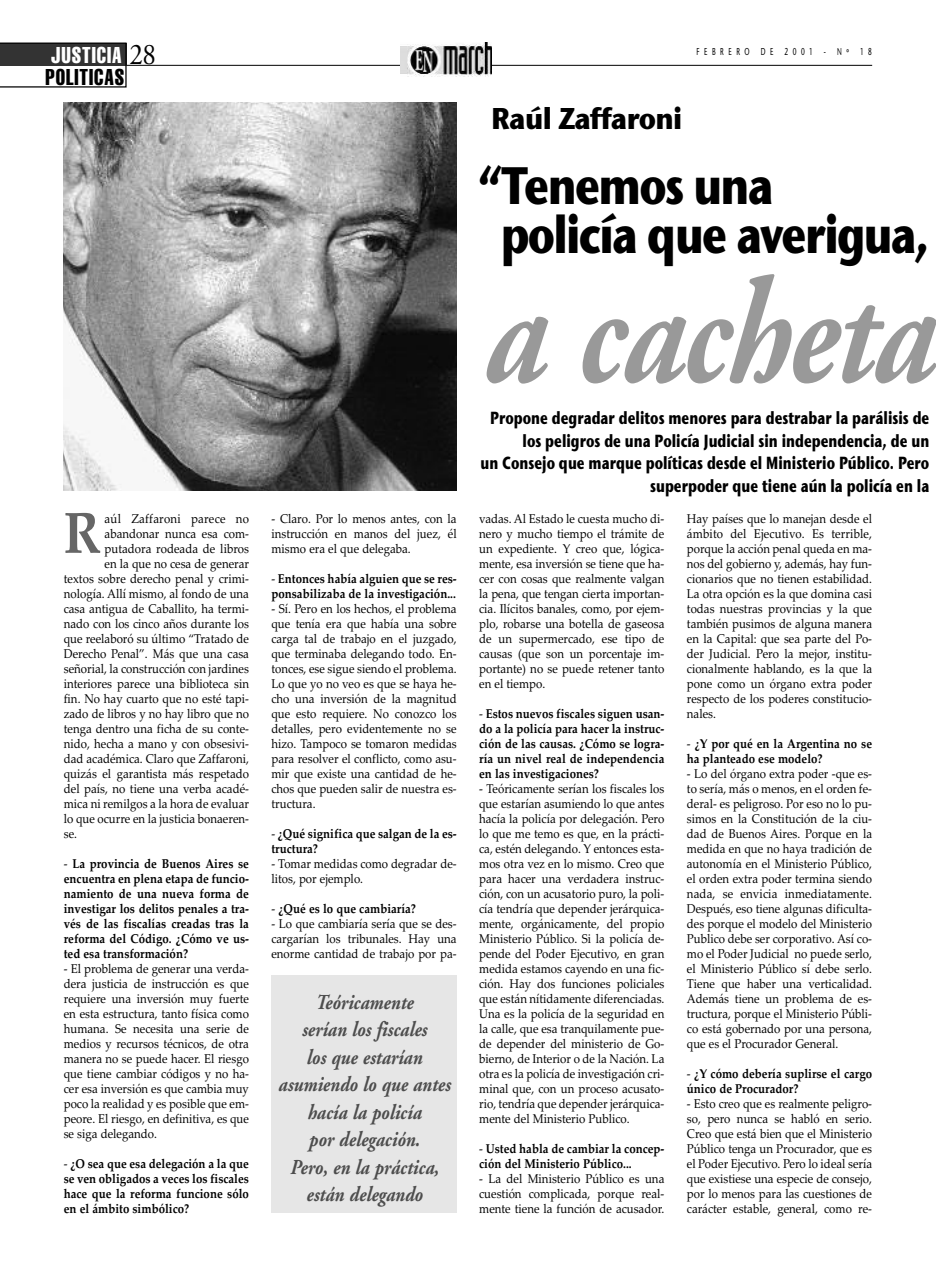
<style>
.page{position:relative;width:936px;height:1276px;background:#fff}
.page>*{position:absolute;margin:0;border:0;box-sizing:border-box;transform-origin:0 0}
.t1{font:italic 700 150px "Adobe Garamond";letter-spacing:-.02em;color:#999;scale:.83 1}
.t2{font:700 57.75px "Palatino Linotype";color:#666;scale:.9 1}
.t3{font:52.5px/48.8px "Stone Sans ITCTT Bold";letter-spacing:-.04em;color:#000;scale:.81 1}
.t4{font:30px "Stone Sans ITCTT Bold";letter-spacing:-.025em;color:#000;scale:.9 1}
.t5{font:30px "Adobe Garamond";color:#000;scale:.9 1}
.t6{font:extra-condensed 22.5px "Helvetica";letter-spacing:.045em;color:#000;scale:.9 1}
.t7{font:extra-condensed 22.5px "Helvetica";letter-spacing:.045em;color:#fff;scale:.9 1}
.t8{font:italic 700 21.25px/27.5px "Adobe Garamond";color:#4d4d4d;text-align:center;scale:.85 1}
.t9{font:17.5px/22.5px "Stone Sans ITCTT Bold";color:#000;text-align:right;scale:.75 1}
.t10{font:12.75px/15px "Palatino Linotype";color:#000;text-align:justify;scale:.9 1}
.t11{font:700 12.75px/15px "Palatino Linotype";color:#000;scale:.9 1}
.t12{font:12.75px "Palatino Linotype";letter-spacing:.02em;color:#000;scale:.9 1}
.t13{font:10px "Stone Sans ITCTT Medium";letter-spacing:.705em;color:#000;scale:.65 1}
.s1{font-weight:400}
</style>
<div class="page">
<div style="left:271px;top:974px;width:185px;height:238px;background:#e6e6e6"></div>
<hr style="left:64px;top:65px;width:808px;height:1px;background:#000">
<img style="left:400px;top:43px;width:92px;height:34px">
<svg style="left:0;top:43px;width:127px;height:45px"></svg>
<img style="left:64px;top:103px;width:392px;height:387px">
<h3 class="t7" style="left:51px;top:46px;width:80px">JUSTICIA</h3>
<h3 class="t5" style="left:129px;top:36px;width:31px">28</h3>
<p class="t13" style="left:696px;top:45px;width:271px">FEBRERO DE 2001 - Nº 18</p>
<h3 class="t6" style="left:45px;top:69px;width:89px">POLITICAS</h3>
<h3 class="t4" style="left:491px;top:99px;width:214px">Raúl Zaffaroni</h3>
<h3 class="t3" style="left:500px;top:160px;width:531px;text-indent:-21px">“Tenemos una<br>policía que averigua,</h3>
<h1 class="t1" style="left:479px;top:242px;width:545px">a cacheta</h1>
<h3 class="t9" style="left:480px;top:406px;width:600px">Propone degradar delitos menores para destrabar la parálisis de los peligros de una Policía Judicial sin independencia, de un<br>un Consejo que marque políticas desde el Ministerio Público. Pero superpoder que tiene aún la policía en la</h3>
<h2 class="t2" style="left:64px;top:499px;width:43px">R</h2>
<p class="t12" style="left:105px;top:511px;width:162px">aúl Zaffaroni parece no</p>
<p class="t10" style="left:105px;top:526px;width:162px">abandonar nunca esa com-</p>
<p class="t10" style="left:105px;top:541px;width:162px">putadora rodeada de libros</p>
<p class="t10" style="left:105px;top:556px;width:162px">en la que no cesa de generar</p>
<p class="t10" style="left:64px;top:571px;width:207px">textos sobre derecho penal y crimi-</p>
<p class="t10" style="left:64px;top:586px;width:207px">nología. Allí mismo, al fondo de una</p>
<p class="t10" style="left:64px;top:601px;width:207px">casa antigua de Caballito, ha termi-</p>
<p class="t10" style="left:64px;top:616px;width:207px">nado con los cinco años durante los</p>
<p class="t10" style="left:64px;top:631px;width:207px">que reelaboró su último “Tratado de</p>
<p class="t10" style="left:64px;top:646px;width:207px">Derecho Penal”. Más que una casa</p>
<p class="t10" style="left:64px;top:661px;width:207px">señorial, la construcción con jardines</p>
<p class="t10" style="left:64px;top:676px;width:207px">interiores parece una biblioteca sin</p>
<p class="t10" style="left:64px;top:691px;width:207px">fin. No hay cuarto que no esté tapi-</p>
<p class="t10" style="left:64px;top:706px;width:207px">zado de libros y no hay libro que no</p>
<p class="t10" style="left:64px;top:721px;width:207px">tenga dentro una ficha de su conte-</p>
<p class="t10" style="left:64px;top:736px;width:207px">nido, hecha a mano y con obsesivi-</p>
<p class="t10" style="left:64px;top:751px;width:207px">dad académica. Claro que Zaffaroni,</p>
<p class="t10" style="left:64px;top:766px;width:207px">quizás el garantista más respetado</p>
<p class="t10" style="left:64px;top:781px;width:207px">del país, no tiene una verba acadé-</p>
<p class="t10" style="left:64px;top:796px;width:207px">mica ni remilgos a la hora de evaluar</p>
<p class="t10" style="left:64px;top:811px;width:207px">lo que ocurre en la justicia bonaeren-</p>
<p class="t10" style="left:64px;top:826px;width:16px">se.</p>
<p class="t11" style="left:64px;top:856px;width:207px;text-align:justify"><span class="s1">-</span> La provincia de Buenos Aires se encuentra en plena etapa de funcio&shy;namiento de una nueva forma de investigar los delitos penales a tra&shy;vés de las fiscalías creadas tras la reforma del Código. ¿Cómo ve us&shy;ted esa transformación?</p>
<p class="t10" style="left:64px;top:961px;width:207px">- El problema de generar una verda&shy;dera justicia de instrucción es que requiere una inversión muy fuerte en esta estructura, tanto física como humana. Se necesita una serie de medios y recursos técnicos, de otra manera no se puede hacer. El riesgo que tiene cambiar códigos y no ha&shy;cer esa inversión es que cambia muy poco la realidad y es posible que em&shy;peore. El riesgo, en definitiva, es que se siga delegando.</p>
<p class="t11" style="left:64px;top:1156px;width:207px;text-align:justify"><span class="s1">-</span> ¿O sea que esa delegación a la que se ven obligados a veces los fiscales hace que la reforma funcione sólo en el ámbito simbólico?</p>
<p class="t10" style="left:271px;top:511px;width:207px">- Claro. Por lo menos antes, con la instrucción en manos del juez, él mismo era el que delegaba.</p>
<p class="t11" style="left:271px;top:571px;width:207px"><span class="s1">-</span> Entonces había alguien que se res&shy;ponsabilizaba de la investigación...</p>
<p class="t10" style="left:271px;top:601px;width:207px">- Sí. Pero en los hechos, el problema que tenía era que había una sobre carga tal de trabajo en el juzgado, que terminaba delegando todo. En&shy;tonces, ese sigue siendo el problema.<br>Lo que yo no veo es que se haya he&shy;cho una inversión de la magnitud que esto requiere. No conozco los detalles, pero evidentemente no se hizo. Tampoco se tomaron medidas para resolver el conflicto, como asu&shy;mir que existe una cantidad de he&shy;chos que pueden salir de nuestra es&shy;tructura.</p>
<p class="t11" style="left:271px;top:826px;width:207px"><span class="s1">-</span> ¿Qué significa que salgan de la es&shy;tructura?</p>
<p class="t10" style="left:271px;top:856px;width:207px">- Tomar medidas como degradar de&shy;litos, por ejemplo.</p>
<p class="t11" style="left:271px;top:901px;width:162px"><span class="s1">-</span> ¿Qué es lo que cambiaría?</p>
<p class="t10" style="left:271px;top:916px;width:207px">- Lo que cambiaría sería que se des&shy;cargarían los tribunales. Hay una enorme cantidad de trabajo por pa-</p>
<h3 class="t8" style="left:278px;top:987px;width:204px">Teóricamente<br>serían los fiscales<br>los que estarían asumiendo lo que antes hacía la policía<br>por delegación.<br>Pero, en la práctica, están delegando</h3>
<p class="t10" style="left:479px;top:511px;width:207px">vadas. Al Estado le cuesta mucho di&shy;nero y mucho tiempo el trámite de un expediente. Y creo que, lógica&shy;mente, esa inversión se tiene que ha&shy;cer con cosas que realmente valgan la pena, que tengan cierta importan&shy;cia. Ilícitos banales, como, por ejem&shy;plo, robarse una botella de gaseosa de un supermercado, ese tipo de causas (que son un porcentaje im&shy;portante) no se puede retener tanto en el tiempo.</p>
<p class="t11" style="left:479px;top:706px;width:207px;text-align:justify"><span class="s1">-</span> Estos nuevos fiscales siguen usan&shy;do a la policía para hacer la instruc&shy;ción de las causas. ¿Cómo se logra&shy;ría un nivel real de independencia en las investigaciones?</p>
<p class="t10" style="left:479px;top:781px;width:207px">- Teóricamente serían los fiscales los que estarían asumiendo lo que antes hacía la policía por delegación. Pero lo que me temo es que, en la prácti&shy;ca, estén delegando. Y entonces esta&shy;mos otra vez en lo mismo. Creo que para hacer una verdadera instruc&shy;ción, con un acusatorio puro, la poli&shy;cía tendría que depender jerárquica&shy;mente, orgánicamente, del propio Ministerio Público. Si la policía de&shy;pende del Poder Ejecutivo, en gran medida estamos cayendo en una fic&shy;ción. Hay dos funciones policiales que están nítidamente diferenciadas.<br>Una es la policía de la seguridad en la calle, que esa tranquilamente pue&shy;de depender del ministerio de Go&shy;bierno, de Interior o de la Nación. La otra es la policía de investigación cri&shy;minal que, con un proceso acusato&shy;rio, tendría que depender jerárquica&shy;mente del Ministerio Publico.</p>
<p class="t11" style="left:479px;top:1141px;width:207px"><span class="s1">-</span> Usted habla de cambiar la concep&shy;ción del Ministerio Público...</p>
<p class="t10" style="left:479px;top:1171px;width:207px">- La del Ministerio Público es una cuestión complicada, porque real&shy;mente tiene la función de acusador.</p>
<p class="t10" style="left:687px;top:511px;width:207px">Hay países que lo manejan desde el ámbito del Ejecutivo. Es terrible, porque la acción penal queda en ma&shy;nos del gobierno y, además, hay fun&shy;cionarios que no tienen estabilidad.<br>La otra opción es la que domina casi todas nuestras provincias y la que también pusimos de alguna manera en la Capital: que sea parte del Po&shy;der Judicial. Pero la mejor, institu&shy;cionalmente hablando, es la que la pone como un órgano extra poder respecto de los poderes constitucio&shy;nales.</p>
<p class="t11" style="left:687px;top:736px;width:207px"><span class="s1">-</span> ¿Y por qué en la Argentina no se ha planteado ese modelo?</p>
<p class="t10" style="left:687px;top:766px;width:207px">- Lo del órgano extra poder -que es&shy;to sería, más o menos, en el orden fe&shy;deral- es peligroso. Por eso no lo pu&shy;simos en la Constitución de la ciu&shy;dad de Buenos Aires. Porque en la medida en que no haya tradición de autonomía en el Ministerio Público, el orden extra poder termina siendo nada, se envicia inmediatamente.<br>Después, eso tiene algunas dificulta&shy;des porque el modelo del Ministerio Publico debe ser corporativo. Así co&shy;mo el Poder Judicial no puede serlo, el Ministerio Público sí debe serlo.<br>Tiene que haber una verticalidad.<br>Además tiene un problema de es&shy;tructura, porque el Ministerio Públi&shy;co está gobernado por una persona, que es el Procurador General.</p>
<p class="t11" style="left:687px;top:1066px;width:207px"><span class="s1">-</span> ¿Y cómo debería suplirse el cargo único de Procurador?</p>
<p class="t10" style="left:687px;top:1096px;width:207px">- Esto creo que es realmente peligro&shy;so, pero nunca se habló en serio.<br>Creo que está bien que el Ministerio Público tenga un Procurador, que es el Poder Ejecutivo. Pero lo ideal sería que existiese una especie de consejo, por lo menos para las cuestiones de carácter estable, general, como re-</p>
</div>
